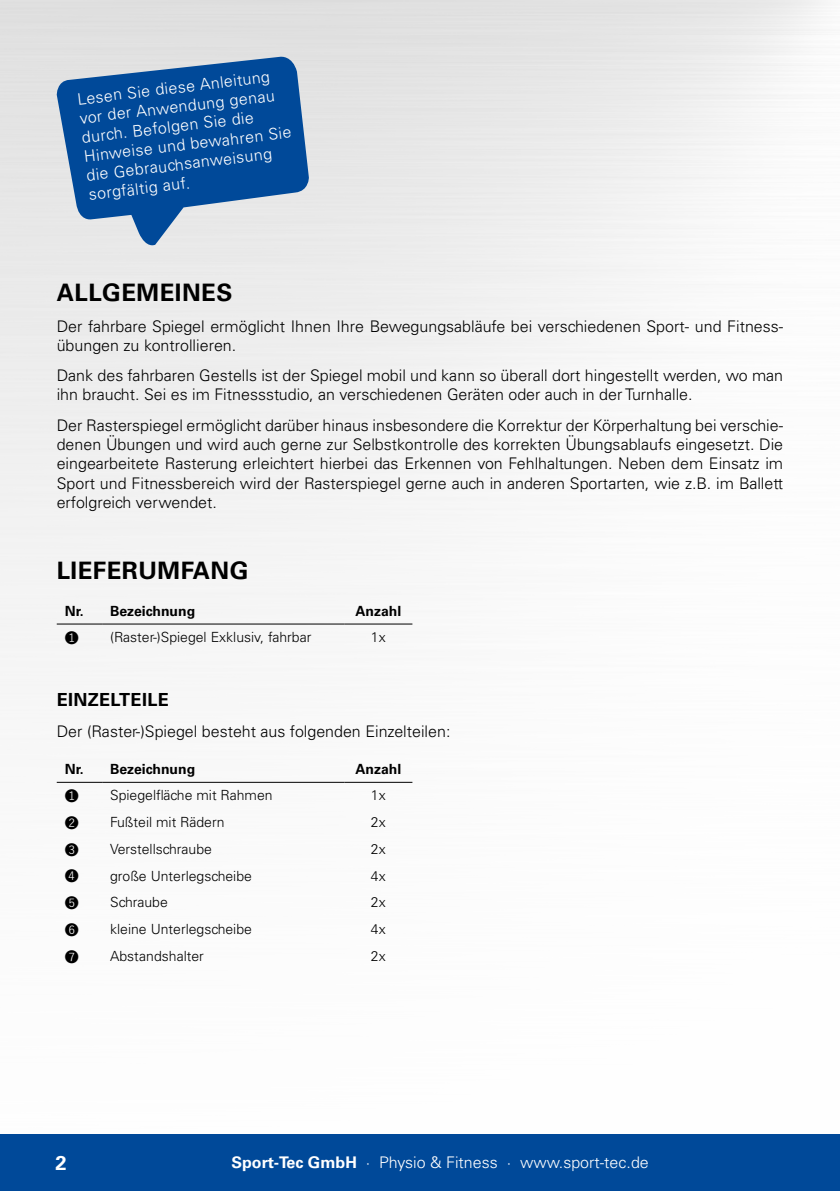
<style>
.page{position:relative;width:840px;height:1191px;background:#fff}
.page>*{position:absolute;margin:0;border:0;box-sizing:border-box;transform-origin:0 0}
.t1{font:700 24px "Univers LT Std";letter-spacing:.02em;color:#000}
.t2{font:700 20px "Univers LT Std";color:#fff}
.t3{font:700 18px "Univers LT Std";letter-spacing:.02em;color:#000}
.t4{font:300 16px/19.2px "Univers LT Std";color:#000}
.t5{font:300 16px/19.2px "Univers LT Std";color:#fff}
.t6{font:300 14px "Univers LT Std";color:#000}
.t7{font:700 14px "Univers LT Std";color:#000}
.t8{font:300 14px "Yu Gothic";color:#000}
.s1{font-weight:700}
</style>
<div class="page">
<div style="left:0;top:1134px;width:839px;height:57px;background:#004999"></div>
<svg style="left:57px;top:55px;width:252px;height:194px;background:#4779b0"></svg>
<hr style="left:57px;top:623px;width:45px;height:1px;background:#000">
<hr style="left:102px;top:623px;width:242px;height:1px;background:#000">
<hr style="left:344px;top:623px;width:68px;height:1px;background:#000">
<hr style="left:57px;top:782px;width:45px;height:1px;background:#000">
<hr style="left:102px;top:782px;width:242px;height:1px;background:#000">
<hr style="left:344px;top:782px;width:68px;height:1px;background:#000">
<p class="t5" style="left:76px;top:90px;width:210px;rotate:-7deg">Lesen Sie diese Anleitung vor der Anwendung genau durch. Befolgen Sie die<br>Hinweise und bewahren Sie die Gebrauchsanweisung sorgfältig auf.</p>
<h1 class="t1" style="left:57px;top:283px;width:177px">ALLGEMEINES</h1>
<p class="t4" style="left:57px;top:316px;width:727px">Der fahrbare Spiegel ermöglicht Ihnen Ihre Bewegungsabläufe bei verschiedenen Sport- und Fitness&shy;übungen zu kontrollieren.</p>
<p class="t4" style="left:57px;top:366px;width:727px">Dank des fahrbaren Gestells ist der Spiegel mobil und kann so überall dort hingestellt werden, wo man ihn braucht. Sei es im Fitnessstudio, an verschiedenen Geräten oder auch in der Turnhalle.</p>
<p class="t4" style="left:57px;top:415px;width:727px;text-align:justify">Der Rasterspiegel ermöglicht darüber hinaus insbesondere die Korrektur der Körperhaltung bei verschie&shy;denen Übungen und wird auch gerne zur Selbstkontrolle des korrekten Übungsablaufs eingesetzt. Die eingearbeitete Rasterung erleichtert hierbei das Erkennen von Fehlhaltungen. Neben dem Einsatz im Sport und Fitnessbereich wird der Rasterspiegel gerne auch in anderen Sportarten, wie z.B. im Ballett erfolgreich verwendet.</p>
<h1 class="t1" style="left:57px;top:561px;width:193px">LIEFERUMFANG</h1>
<p class="t7" style="left:65px;top:605px;width:132px">Nr. Bezeichnung</p>
<p class="t7" style="left:355px;top:605px;width:47px">Anzahl</p>
<p class="t8" style="left:65px;top:624px;width:15px">❶</p>
<p class="t6" style="left:110px;top:629px;width:202px">(Raster-)Spiegel Exklusiv, fahrbar</p>
<p class="t6" style="left:371px;top:629px;width:16px">1x</p>
<p class="t3" style="left:57px;top:693px;width:113px">EINZELTEILE</p>
<p class="t4" style="left:57px;top:721px;width:395px">Der (Raster-)Spiegel besteht aus folgenden Einzelteilen:</p>
<p class="t7" style="left:65px;top:764px;width:132px">Nr. Bezeichnung</p>
<p class="t7" style="left:355px;top:764px;width:47px">Anzahl</p>
<p class="t8" style="left:65px;top:783px;width:15px">❶</p>
<p class="t6" style="left:110px;top:787px;width:164px">Spiegelfläche mit Rahmen</p>
<p class="t6" style="left:371px;top:787px;width:16px">1x</p>
<p class="t8" style="left:65px;top:809px;width:15px">❷</p>
<p class="t6" style="left:110px;top:814px;width:116px">Fußteil mit Rädern</p>
<p class="t6" style="left:371px;top:814px;width:16px">2x</p>
<p class="t8" style="left:65px;top:836px;width:15px">❸</p>
<p class="t6" style="left:110px;top:841px;width:103px">Verstellschraube</p>
<p class="t6" style="left:371px;top:841px;width:16px">2x</p>
<p class="t8" style="left:65px;top:863px;width:15px">❹</p>
<p class="t6" style="left:110px;top:867px;width:143px">große Unterlegscheibe</p>
<p class="t6" style="left:371px;top:867px;width:16px">4x</p>
<p class="t8" style="left:65px;top:890px;width:15px">❺</p>
<p class="t6" style="left:110px;top:894px;width:59px">Schraube</p>
<p class="t6" style="left:371px;top:894px;width:16px">2x</p>
<p class="t8" style="left:65px;top:916px;width:15px">❻</p>
<p class="t6" style="left:110px;top:921px;width:143px">kleine Unterlegscheibe</p>
<p class="t6" style="left:371px;top:921px;width:16px">4x</p>
<p class="t8" style="left:65px;top:943px;width:15px">❼</p>
<p class="t6" style="left:110px;top:948px;width:95px">Abstandshalter</p>
<p class="t6" style="left:371px;top:948px;width:16px">2x</p>
<p class="t2" style="left:56px;top:1155px;width:13px">2</p>
<p class="t5" style="left:231px;top:1154px;width:418px"><span class="s1">Sport-Tec GmbH</span> ∙ Physio &amp; Fitness ∙ www.sport-tec.de</p>
</div>
